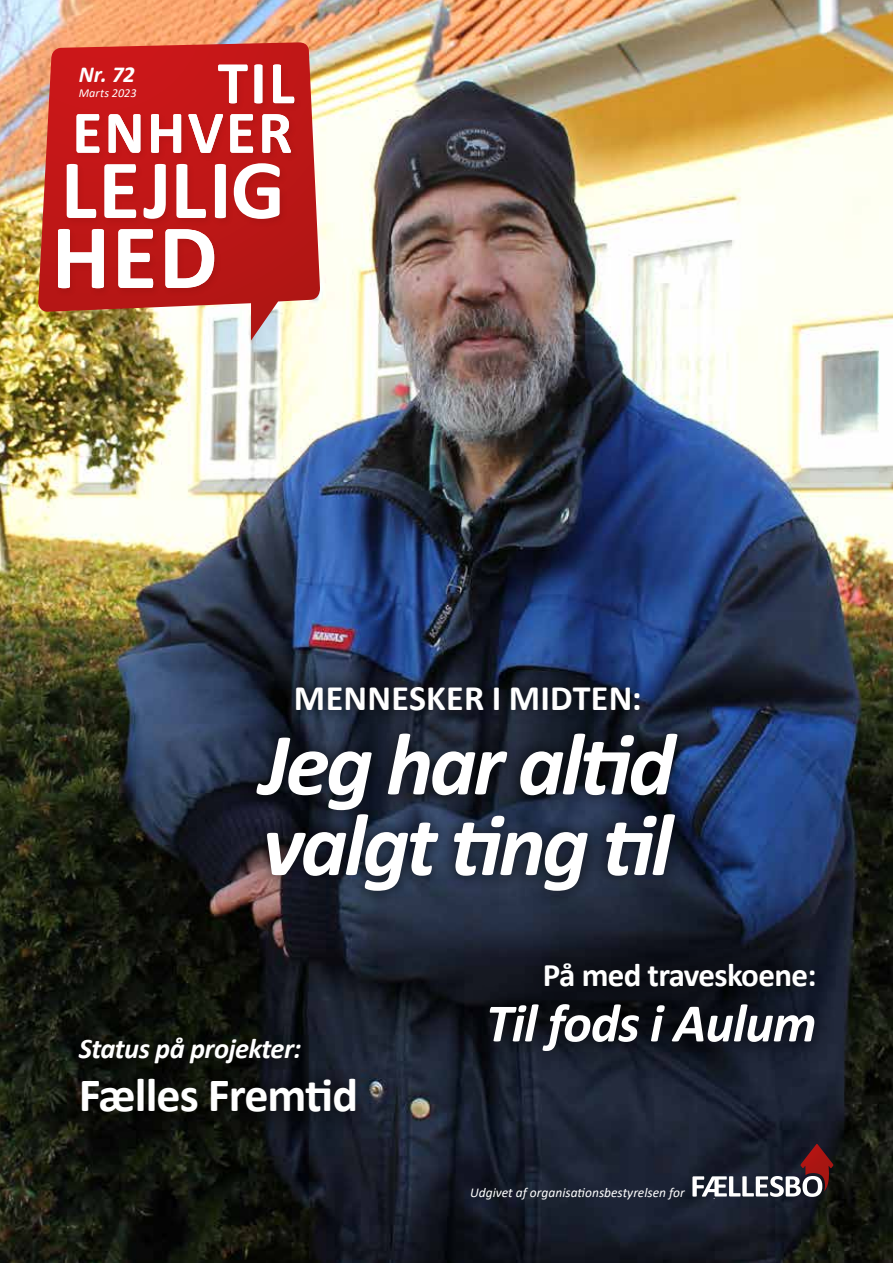
<style>
.page{position:relative;width:893px;height:1263px;background:#fff}
.page>*{position:absolute;margin:0;border:0;box-sizing:border-box;transform-origin:0 0}
.t1{font:italic 700 89.25px/80.7px "Calibri";letter-spacing:-.04em;color:#fff}
.t2{font:italic 700 54.45px "Calibri";letter-spacing:-.02em;color:#fff}
.t3{font:700 48px "Calibri";letter-spacing:-.02em;color:#fff}
.t4{font:700 35.85px "Calibri";letter-spacing:.01em;color:#fff}
.t5{font:700 33px "Calibri";letter-spacing:-.02em;color:#fff}
.t6{font:italic 700 28.5px "Calibri";letter-spacing:-.02em;color:#fff}
.t7{font:italic 700 22.95px "Calibri";color:#fff}
.t8{font:italic 13.5px "Calibri";color:#fff}
.t9{font:italic 12.15px "Calibri";letter-spacing:.01em;color:#fff}
</style>
<div class="page">
<img style="left:0;top:0;width:893px;height:1263px">
<svg style="left:692px;top:1144px;width:141px;height:53px"></svg>
<img style="left:36px;top:38px;width:279px;height:306px">
<svg style="left:104px;top:164px;width:32px;height:54px"></svg>
<svg style="left:67px;top:164px;width:29px;height:54px"></svg>
<svg style="left:143px;top:164px;width:23px;height:55px"></svg>
<svg style="left:234px;top:163px;width:46px;height:56px"></svg>
<svg style="left:176px;top:164px;width:30px;height:54px"></svg>
<svg style="left:215px;top:164px;width:11px;height:54px"></svg>
<svg style="left:58px;top:229px;width:156px;height:59px"></svg>
<svg style="left:77px;top:114px;width:214px;height:39px"></svg>
<svg style="left:218px;top:65px;width:76px;height:38px"></svg>
<div style="left:242px;top:672px;width:449px;height:233px;background:#000;opacity:.75"></div>
<div style="left:469px;top:942px;width:367px;height:130px;background:#000;opacity:.85"></div>
<div style="left:59px;top:1017px;width:319px;height:116px;background:#000;opacity:.85"></div>
<h3 class="t7" style="left:79px;top:58px;width:58px">Nr. 72</h3>
<p class="t9" style="left:79px;top:85px;width:59px">Marts 2023</p>
<h3 class="t4" style="left:294px;top:672px;width:349px">MENNESKER I MIDTEN:</h3>
<h1 class="t1" style="left:260px;top:721px;width:417px">Jeg har altid valgt ting til</h1>
<h3 class="t5" style="left:543px;top:952px;width:275px">På med traveskoene:</h3>
<h3 class="t6" style="left:79px;top:1029px;width:224px">Status på projekter:</h3>
<h3 class="t3" style="left:79px;top:1061px;width:281px">Fælles Fremtid</h3>
<h2 class="t2" style="left:486px;top:985px;width:332px">Til fods i Aulum</h2>
<p class="t8" style="left:470px;top:1183px;width:216px">Udgivet af organisationsbestyrelsen for</p>
</div>
